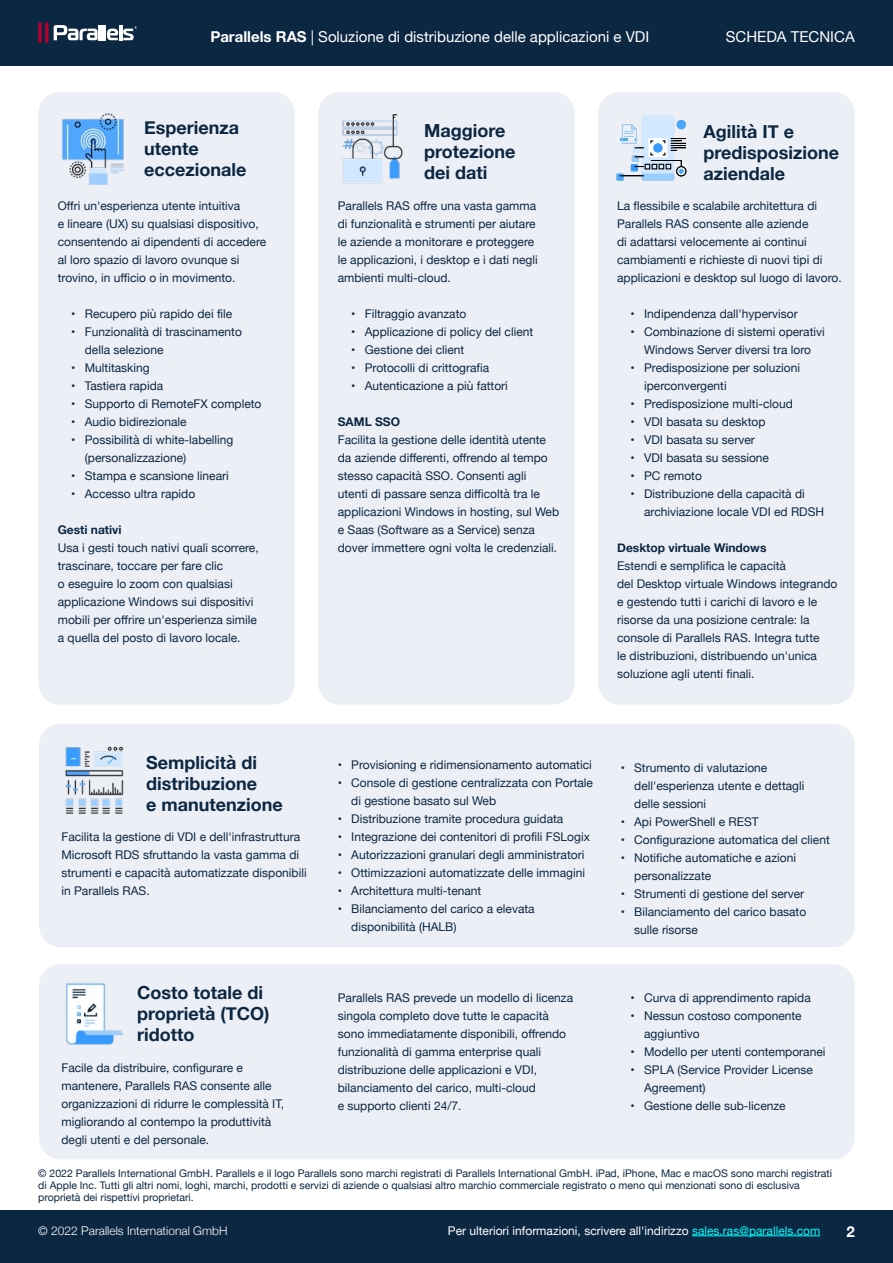
<style>
.page{position:relative;width:893px;height:1263px;background:#fff}
.page>*{position:absolute;margin:0;border:0;box-sizing:border-box;transform-origin:0 0}
.t1{font:700 18px/21px "Helvetica Neue";color:#0c2742}
.t2{font:15px "Helvetica Neue";color:#fff}
.t3{font:700 15px "Helvetica Neue";color:#fff}
.t4{font:12px/18px "Helvetica Neue";color:#0c2742}
.t5{font:12px "Helvetica Neue";color:#fff}
.t6{font:700 12px "Helvetica Neue";color:#0c2742}
.t7{font:300 12px "Helvetica Neue";color:#fff}
.t8{font:10.5px/12px "Helvetica Neue";color:#0c2742}
.s1{font-weight:700}
.s2{color:#0ff}
</style>
<div class="page">
<div style="left:0;top:1210px;width:893px;height:53px;background:#0c2742"></div>
<hr style="left:692px;top:1235px;width:128px;height:1px;background:#0ff">
<div style="left:0;top:0;width:893px;height:65px;background:#0c2742"></div>
<svg style="left:38px;top:22px;width:4px;height:21px"></svg>
<svg style="left:45px;top:22px;width:4px;height:21px"></svg>
<hr style="left:119px;top:25px;width:3px;height:15px;background:#fff">
<hr style="left:103px;top:25px;width:3px;height:15px;background:#fff">
<hr style="left:99px;top:25px;width:3px;height:15px;background:#fff">
<svg style="left:54px;top:25px;width:44px;height:15px"></svg>
<svg style="left:107px;top:26px;width:30px;height:14px"></svg>
<div style="left:38px;top:92px;width:257px;height:612px;background:#eceff5;border-radius:21px"></div>
<div style="left:318px;top:92px;width:257px;height:612px;background:#eceff5;border-radius:21px"></div>
<div style="left:39px;top:724px;width:816px;height:223px;background:#eceff5;border-radius:21px"></div>
<div style="left:39px;top:964px;width:816px;height:195px;background:#eceff5;border-radius:21px"></div>
<div style="left:598px;top:92px;width:257px;height:612px;background:#eceff5;border-radius:21px"></div>
<img style="left:62px;top:113px;width:62px;height:72px">
<img style="left:66px;top:983px;width:57px;height:62px">
<img style="left:65px;top:746px;width:59px;height:68px">
<img style="left:342px;top:114px;width:61px;height:70px">
<svg style="left:617px;top:115px;width:69px;height:66px"></svg>
<p class="t2" style="left:210px;top:26px;width:441px"><span class="s1">Parallels RAS</span> | Soluzione di distribuzione delle applicazioni e VDI</p>
<p class="t2" style="left:726px;top:25px;width:130px">SCHEDA TECNICA</p>
<h1 class="t1" style="left:144px;top:117px;width:104px">Esperienza utente eccezionale</h1>
<h1 class="t1" style="left:424px;top:120px;width:93px">Maggiore protezione dei dati</h1>
<h1 class="t1" style="left:703px;top:122px;width:137px">Agilità IT e predisposizione aziendale</h1>
<p class="t4" style="left:58px;top:197px;width:210px">Offri un'esperienza utente intuitiva<br>e lineare (UX) su qualsiasi dispositivo, consentendo ai dipendenti di accedere al loro spazio di lavoro ovunque si trovino, in ufficio o in movimento.</p>
<p class="t4" style="left:71px;top:305px;width:163px">• Recupero più rapido dei file</p>
<p class="t4" style="left:85px;top:323px;width:159px;text-indent:-14px">• Funzionalità di trascinamento della selezione</p>
<p class="t4" style="left:71px;top:359px;width:80px">• Multitasking</p>
<p class="t4" style="left:71px;top:377px;width:93px">• Tastiera rapida</p>
<p class="t4" style="left:71px;top:395px;width:192px">• Supporto di RemoteFX completo</p>
<p class="t4" style="left:71px;top:413px;width:117px">• Audio bidirezionale</p>
<p class="t4" style="left:85px;top:431px;width:150px;text-indent:-14px">• Possibilità di white-labelling (personalizzazione)</p>
<p class="t4" style="left:71px;top:467px;width:159px">• Stampa e scansione lineari</p>
<p class="t4" style="left:71px;top:485px;width:125px">• Accesso ultra rapido</p>
<p class="t6" style="left:58px;top:520px;width:65px">Gesti nativi</p>
<p class="t4" style="left:58px;top:539px;width:202px">Usa i gesti touch nativi quali scorrere, trascinare, toccare per fare clic<br>o eseguire lo zoom con qualsiasi applicazione Windows sui dispositivi mobili per offrire un'esperienza simile a quella del posto di lavoro locale.</p>
<p class="t4" style="left:338px;top:197px;width:202px">Parallels RAS offre una vasta gamma di funzionalità e strumenti per aiutare le aziende a monitorare e proteggere le applicazioni, i desktop e i dati negli ambienti multi-cloud.</p>
<p class="t4" style="left:351px;top:305px;width:117px">• Filtraggio avanzato</p>
<p class="t4" style="left:351px;top:323px;width:183px">• Applicazione di policy del client</p>
<p class="t4" style="left:351px;top:341px;width:115px">• Gestione dei client</p>
<p class="t4" style="left:351px;top:359px;width:139px">• Protocolli di crittografia</p>
<p class="t4" style="left:351px;top:377px;width:158px">• Autenticazione a più fattori</p>
<p class="t6" style="left:338px;top:412px;width:64px">SAML SSO</p>
<p class="t4" style="left:338px;top:431px;width:223px">Facilita la gestione delle identità utente da aziende differenti, offrendo al tempo stesso capacità SSO. Consenti agli utenti di passare senza difficoltà tra le applicazioni Windows in hosting, sul Web e Saas (Software as a Service) senza dover immettere ogni volta le credenziali.</p>
<p class="t4" style="left:617px;top:197px;width:226px">La flessibile e scalabile architettura di Parallels RAS consente alle aziende<br>di adattarsi velocemente ai continui cambiamenti e richieste di nuovi tipi di applicazioni e desktop sul luogo di lavoro.</p>
<p class="t4" style="left:631px;top:305px;width:169px">• Indipendenza dall'hypervisor</p>
<p class="t4" style="left:631px;top:323px;width:196px;text-align:center">• Combinazione di sistemi operativi<br>Windows Server diversi tra loro</p>
<p class="t4" style="left:644px;top:359px;width:157px;text-indent:-14px">• Predisposizione per soluzioni iperconvergenti</p>
<p class="t4" style="left:631px;top:395px;width:164px">• Predisposizione multi-cloud</p>
<p class="t4" style="left:631px;top:413px;width:136px">• VDI basata su desktop</p>
<p class="t4" style="left:631px;top:431px;width:126px">• VDI basata su server</p>
<p class="t4" style="left:631px;top:449px;width:140px">• VDI basata su sessione</p>
<p class="t4" style="left:631px;top:467px;width:73px">• PC remoto</p>
<p class="t4" style="left:644px;top:485px;width:181px;text-indent:-14px">• Distribuzione della capacità di archiviazione locale VDI ed RDSH</p>
<p class="t6" style="left:617px;top:538px;width:151px">Desktop virtuale Windows</p>
<p class="t4" style="left:617px;top:557px;width:222px">Estendi e semplifica le capacità<br>del Desktop virtuale Windows integrando e gestendo tutti i carichi di lavoro e le risorse da una posizione centrale: la console di Parallels RAS. Integra tutte<br>le distribuzioni, distribuendo un'unica soluzione agli utenti finali.</p>
<h1 class="t1" style="left:146px;top:753px;width:138px">Semplicità di distribuzione<br>e manutenzione</h1>
<p class="t4" style="left:62px;top:828px;width:247px">Facilita la gestione di VDI e dell'infrastruttura Microsoft RDS sfruttando la vasta gamma di strumenti e capacità automatizzate disponibili in Parallels RAS.</p>
<p class="t4" style="left:338px;top:757px;width:256px">• Provisioning e ridimensionamento automatici</p>
<p class="t4" style="left:351px;top:775px;width:243px;text-indent:-14px">• Console di gestione centralizzata con Portale di gestione basato sul Web</p>
<p class="t4" style="left:338px;top:811px;width:227px">• Distribuzione tramite procedura guidata</p>
<p class="t4" style="left:338px;top:829px;width:254px">• Integrazione dei contenitori di profili FSLogix</p>
<p class="t4" style="left:338px;top:847px;width:248px">• Autorizzazioni granulari degli amministratori</p>
<p class="t4" style="left:338px;top:865px;width:249px">• Ottimizzazioni automatizzate delle immagini</p>
<p class="t4" style="left:338px;top:883px;width:145px">• Architettura multi-tenant</p>
<p class="t4" style="left:351px;top:901px;width:185px;text-indent:-14px">• Bilanciamento del carico a elevata disponibilità (HALB)</p>
<p class="t4" style="left:634px;top:760px;width:172px;text-indent:-14px">• Strumento di valutazione dell'esperienza utente e dettagli delle sessioni</p>
<p class="t4" style="left:621px;top:814px;width:140px">• Api PowerShell e REST</p>
<p class="t4" style="left:621px;top:832px;width:211px">• Configurazione automatica del client</p>
<p class="t4" style="left:634px;top:850px;width:163px;text-indent:-14px">• Notifiche automatiche e azioni personalizzate</p>
<p class="t4" style="left:621px;top:886px;width:185px">• Strumenti di gestione del server</p>
<p class="t4" style="left:634px;top:904px;width:174px;text-indent:-14px">• Bilanciamento del carico basato sulle risorse</p>
<h1 class="t1" style="left:137px;top:982px;width:134px">Costo totale di proprietà (TCO) ridotto</h1>
<p class="t4" style="left:631px;top:989px;width:182px">• Curva di apprendimento rapida</p>
<p class="t4" style="left:644px;top:1007px;width:159px;text-indent:-14px">• Nessun costoso componente aggiuntivo</p>
<p class="t4" style="left:631px;top:1043px;width:196px">• Modello per utenti contemporanei</p>
<p class="t4" style="left:644px;top:1061px;width:170px;text-indent:-14px">• SPLA (Service Provider License<br>Agreement)</p>
<p class="t4" style="left:631px;top:1097px;width:157px">• Gestione delle sub-licenze</p>
<p class="t4" style="left:338px;top:989px;width:237px">Parallels RAS prevede un modello di licenza singola completo dove tutte le capacità sono immediatamente disponibili, offrendo funzionalità di gamma enterprise quali distribuzione delle applicazioni e VDI, bilanciamento del carico, multi-cloud<br>e supporto clienti 24/7.</p>
<p class="t4" style="left:62px;top:1060px;width:224px">Facile da distribuire, configurare e mantenere, Parallels RAS consente alle organizzazioni di ridurre le complessità IT, migliorando al contempo la produttività degli utenti e del personale.</p>
<p class="t8" style="left:38px;top:1168px;width:795px">©️ 2022 Parallels International GmbH. Parallels e il logo Parallels sono marchi registrati di Parallels International GmbH. iPad, iPhone, Mac e macOS sono marchi registrati di Apple Inc. Tutti gli altri nomi, loghi, marchi, prodotti e servizi di aziende o qualsiasi altro marchio commerciale registrato o meno qui menzionati sono di esclusiva proprietà dei rispettivi proprietari.</p>
<p class="t7" style="left:38px;top:1221px;width:191px">© 2022 Parallels International GmbH</p>
<p class="t5" style="left:448px;top:1222px;width:374px">Per ulteriori informazioni, scrivere all'indirizzo <span class="s2">sales.ras@parallels.com</span></p>
<p class="t3" style="left:846px;top:1219px;width:10px">2</p>
</div>
